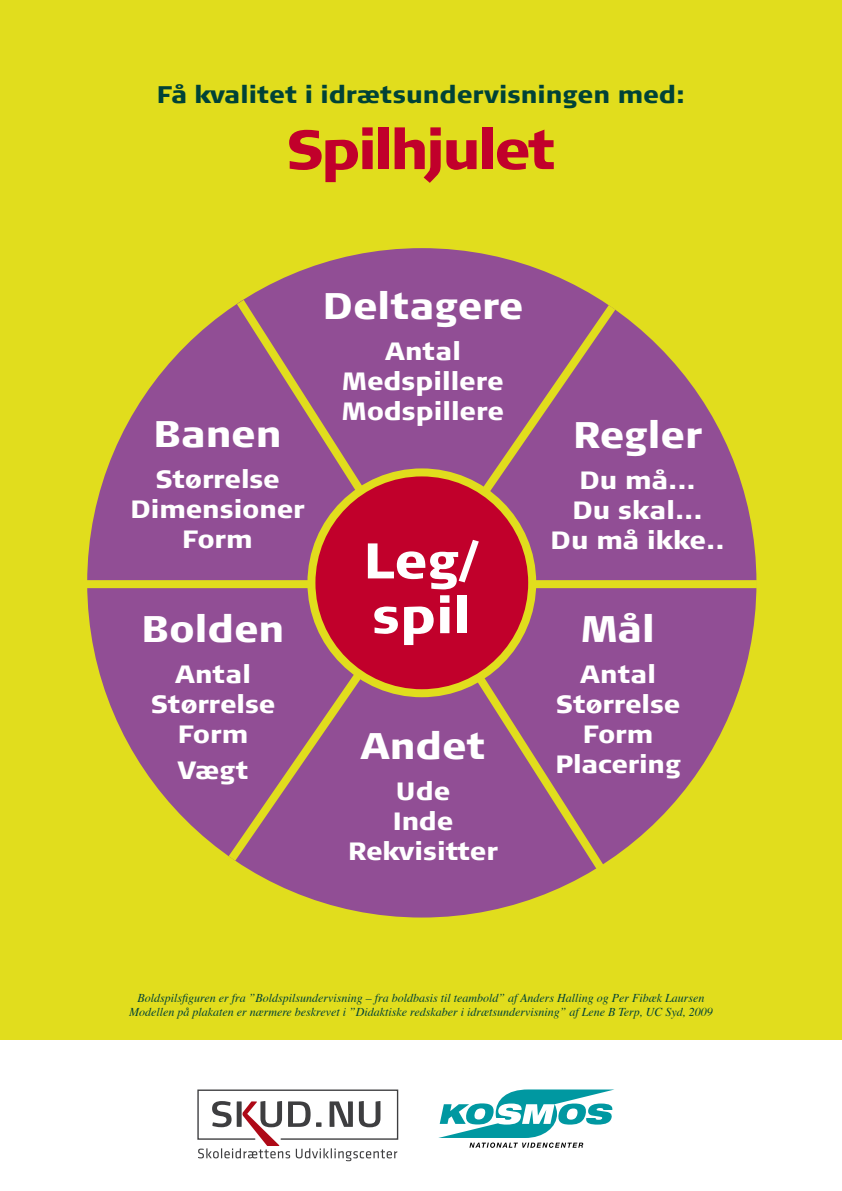
<style>
.page{position:relative;width:842px;height:1191px;background:#fff}
.page>*{position:absolute;margin:0;border:0;box-sizing:border-box;transform-origin:0 0}
.t1{font:900 55px "Signa OT";letter-spacing:-.05em;color:#c1002b}
.t2{font:900 50px/54.8px "Signa OT";color:#fff}
.t3{font:900 37px "Signa OT";color:#fff}
.t4{font:900 25px/30px "Signa OT";color:#fff;text-align:center}
.t5{font:900 24px "Signa OT";color:#004237}
.t6{font:italic 12px/14.4px "Times";color:#004237;text-align:center}
</style>
<div class="page">
<div style="left:0;top:0;width:842px;height:1040px;background:#e1dd1d"></div>
<svg style="left:197px;top:1089px;width:202px;height:72px"></svg>
<svg style="left:438px;top:1089px;width:176px;height:58px"></svg>
<div style="left:87px;top:248px;width:669px;height:669px;background:#914e95;border-radius:50%"></div>
<svg style="left:221px;top:296px;width:402px;height:573px"></svg>
<div style="left:86px;top:580px;width:671px;height:8px;background:#e1dd1d"></div>
<div style="left:311px;top:472px;width:221px;height:221px;background:#c1002b;border-radius:50%"></div>
<div style="left:307px;top:468px;width:229px;height:229px;border:8px solid #e1dd1d;border-radius:50%"></div>
<h3 class="t5" style="left:157px;top:79px;width:529px">Få kvalitet i idrætsundervisningen med:</h3>
<h1 class="t1" style="left:286px;top:115px;width:271px">Spilhjulet</h1>
<h3 class="t3" style="left:154px;top:410px;width:130px">Banen</h3>
<h3 class="t4" style="left:130px;top:464px;width:176px">Størrelse<br>Dimensioner<br>Form</h3>
<h3 class="t3" style="left:142px;top:605px;width:144px">Bolden</h3>
<h3 class="t4" style="left:151px;top:659px;width:126px">Antal<br>Størrelse<br>Form</h3>
<h3 class="t4" style="left:178px;top:755px;width:72px">Vægt</h3>
<h3 class="t3" style="left:323px;top:282px;width:202px">Deltagere</h3>
<h3 class="t4" style="left:342px;top:336px;width:163px">Antal<br>Medspillere<br>Modspillere</h3>
<h2 class="t2" style="left:364px;top:532px;width:117px">Leg/ spil</h2>
<h3 class="t3" style="left:361px;top:723px;width:126px">Andet</h3>
<h3 class="t4" style="left:348px;top:776px;width:152px">Ude<br>Inde<br>Rekvisitter</h3>
<h3 class="t3" style="left:573px;top:411px;width:131px">Regler</h3>
<h3 class="t4" style="left:551px;top:464px;width:175px">Du må...<br>Du skal...<br>Du må ikke..</h3>
<h3 class="t3" style="left:581px;top:605px;width:75px">Mål</h3>
<h3 class="t4" style="left:555px;top:659px;width:127px">Antal<br>Størrelse<br>Form<br>Placering</h3>
<p class="t6" style="left:129px;top:989px;width:585px">Boldspilsfiguren er fra ”Boldspilsundervisning – fra boldbasis til teambold” af Anders Halling og Per Fibæk Laursen<br>Modellen på plakaten er nærmere beskrevet i ”Didaktiske redskaber i idrætsundervisning” af Lene B Terp, UC Syd, 2009</p>
</div>
